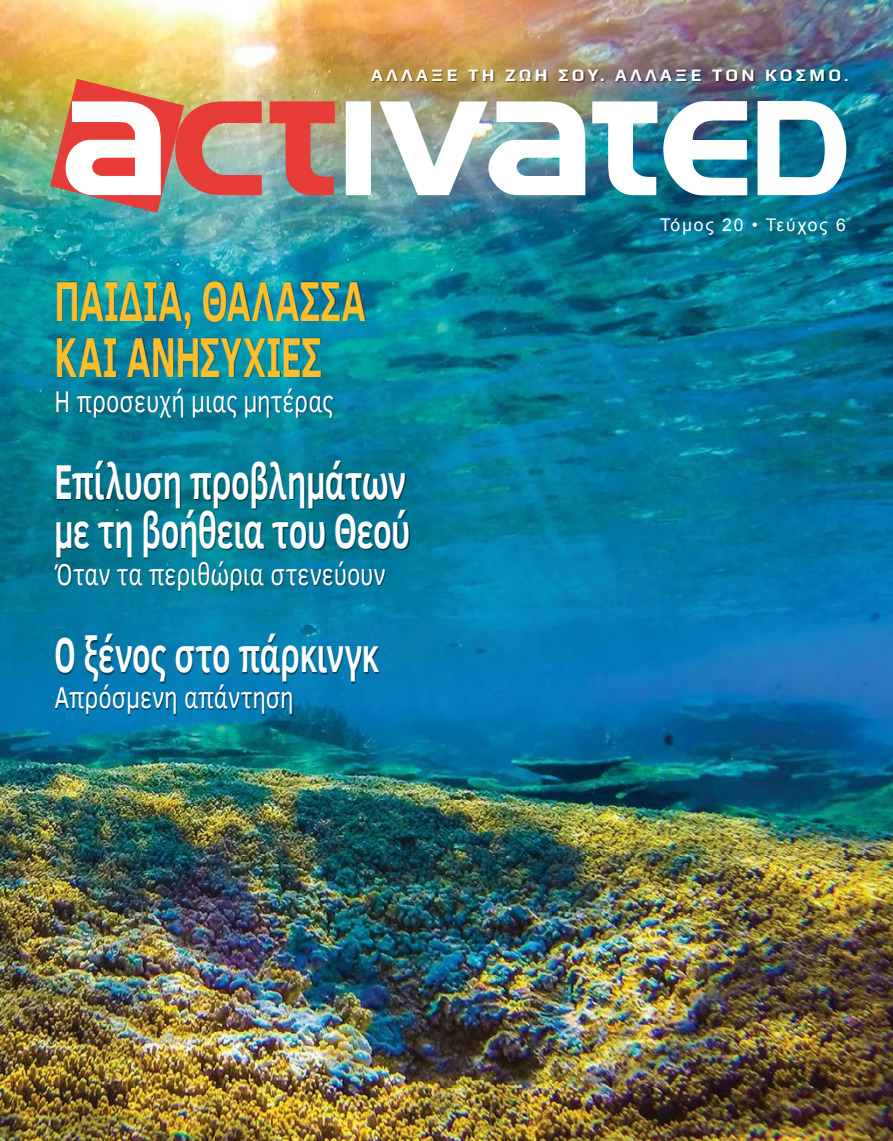
<style>
.page{position:relative;width:893px;height:1141px;background:#fff}
.page>*{position:absolute;margin:0;border:0;box-sizing:border-box;transform-origin:0 0}
.t1{font:700 57.75px/56px "Clear Sans";letter-spacing:.005em;color:#fcbe2c;scale:.64 1}
.t2{font:700 50.05px/49px "Clear Sans";letter-spacing:-.01em;color:#fff;scale:.65 1}
.t3{font:700 50.05px "Clear Sans";letter-spacing:-.01em;color:#fff;scale:.64 1}
.t4{font:30.8px "Clear Sans";color:#fff;scale:.77 1}
.t5{font:700 17.5px "Play";letter-spacing:.19em;color:#fff}
.t6{font:17.5px "Arial";letter-spacing:.1em;color:#fff}
.s1{font-family:"Denmark";font-weight:400;font-size:15.75px}
</style>
<div class="page">
<img style="left:0;top:0;width:893px;height:1141px">
<img style="left:346px;top:101px;width:500px;height:94px">
<img style="left:50px;top:79px;width:285px;height:134px">
<div style="left:56px;top:281px;width:355px;height:434px;background:#000;opacity:.46"></div>
<div style="left:372px;top:70px;width:477px;height:13px;background:#000;opacity:.43"></div>
<p class="t5" style="left:371px;top:65px;width:479px">ΑΛΛΑΞΕ ΤΗ ΖΩΗ ΣΟΥ. ΑΛΛΑΞΕ ΤΟΝ ΚΟΣΜΟ<span class="s1">.</span></p>
<h1 class="t1" style="left:55px;top:270px;width:488px">ΠΑΙΔΙΑ, ΘΑΛΑΣΣΑ<br>ΚΑΙ ΑΝΗΣΥΧΙΕΣ</h1>
<p class="t4" style="left:55px;top:380px;width:364px">Η προσευχή μιας μητέρας</p>
<h2 class="t2" style="left:55px;top:455px;width:549px">Επίλυση προβλημάτων με τη βοήθεια του Θεού</h2>
<p class="t4" style="left:55px;top:553px;width:431px">Όταν τα περιθώρια στενεύουν</p>
<h2 class="t3" style="left:55px;top:618px;width:509px">Ο ξένος στο πάρκινγκ</h2>
<p class="t4" style="left:55px;top:677px;width:312px">Απρόσμενη απάντηση</p>
<p class="t6" style="left:660px;top:214px;width:187px">Τόμος 20 • Τεύχος 6</p>
</div>
